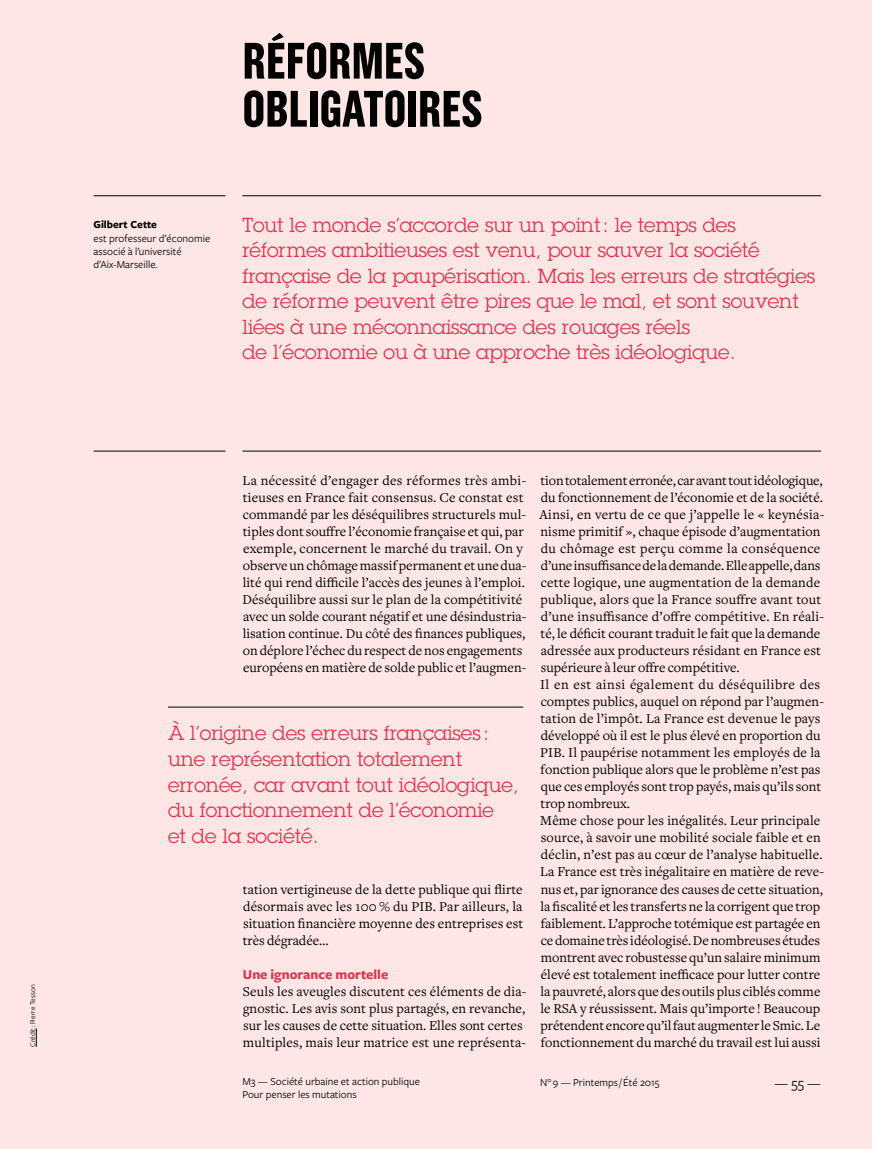
<style>
.page{position:relative;width:872px;height:1149px;background:#fff}
.page>*{position:absolute;margin:0;border:0;box-sizing:border-box;transform-origin:0 0}
.t1{font:700 51px/48px "Grotzec Head Condensed";color:#000}
.t2{font:19.8px/25.5px "Lubalin Graph";color:#e13252}
.t3{font:15px "Freight Sans";color:#000}
.t4{font:14.1px/17px "Freight Text";color:#000}
.t5{font:700 14.1px "Freight Sans";color:#e13252}
.t6{font:11.1px/13px "Freight Sans";color:#000}
.t7{font:700 11.1px "Freight Sans";color:#000}
.t8{font:7.5px "Freight Sans";color:#000}
</style>
<div class="page">
<div style="left:0;top:0;width:872px;height:1148px;background:#fde6e3"></div>
<hr style="left:94px;top:195px;width:131px;height:1px;background:#000">
<hr style="left:242px;top:195px;width:579px;height:1px;background:#000">
<hr style="left:94px;top:450px;width:131px;height:1px;background:#000">
<hr style="left:242px;top:450px;width:579px;height:1px;background:#000">
<hr style="left:168px;top:706px;width:355px;height:1px;background:#000">
<svg style="left:36px;top:1028px;width:1px;height:18px"></svg>
<p class="t8" style="left:29px;top:1046px;width:64px;rotate:-90deg">Crédit: Pierre Tesson</p>
<h1 class="t1" style="left:242px;top:36px;width:242px">RÉFORMES<br>OBLIGATOIRES</h1>
<p class="t7" style="left:94px;top:219px;width:65px">Gilbert Cette</p>
<p class="t6" style="left:94px;top:231px;width:118px">est professeur d’économie associé à l’université d’Aix-Marseille.</p>
<p class="t2" style="left:242px;top:211px;width:574px">Tout le monde s’accorde sur un point : le temps des réformes ambitieuses est venu, pour sauver la société française de la paupérisation. Mais les erreurs de stratégies de réforme peuvent être pires que le mal, et sont souvent liées à une méconnaissance des rouages réels<br>de l’économie ou à une approche très idéologique.</p>
<p class="t4" style="left:242px;top:472px;width:285px">La nécessité d’engager des réformes très ambi&shy;tieuses en France fait consensus. Ce constat est commandé par les déséquilibres structurels mul&shy;tiples dont souffre l’économie française et qui, par exemple, concernent le marché du travail. On y observe un chômage massif permanent et une dua&shy;lité qui rend difficile l’accès des jeunes à l’emploi.<br>Déséquilibre aussi sur le plan de la compétitivité avec un solde courant négatif et une désindustria&shy;lisation continue. Du côté des finances publiques, on déplore l’échec du respect de nos engagements européens en matière de solde public et l’augmen-</p>
<h2 class="t2" style="left:168px;top:720px;width:352px">À l’origine des erreurs françaises : une représentation totalement erronée, car avant tout idéologique, du fonctionnement de l’économie<br>et de la société.</h2>
<p class="t4" style="left:243px;top:880px;width:282px;text-align:justify">tation vertigineuse de la dette publique qui flirte désormais avec les 100 % du PIB. Par ailleurs, la situation financière moyenne des entreprises est très dégradée…</p>
<p class="t5" style="left:243px;top:966px;width:147px">Une ignorance mortelle</p>
<p class="t4" style="left:243px;top:982px;width:285px">Seuls les aveugles discutent ces éléments de dia&shy;gnostic. Les avis sont plus partagés, en revanche, sur les causes de cette situation. Elles sont certes multiples, mais leur matrice est une représenta-</p>
<p class="t4" style="left:539px;top:472px;width:286px">tion totalement erronée, car avant tout idéologique, du fonctionnement de l’économie et de la société.<br>Ainsi, en vertu de ce que j’appelle le « keynésia&shy;nisme primitif », chaque épisode d’augmentation du chômage est perçu comme la conséquence d’une insuffisance de la demande. Elle appelle, dans cette logique, une augmentation de la demande publique, alors que la France souffre avant tout d’une insuffisance d’offre compétitive. En réali&shy;té, le déficit courant traduit le fait que la demande adressée aux producteurs résidant en France est supérieure à leur offre compétitive.<br>Il en est ainsi également du déséquilibre des comptes publics, auquel on répond par l’augmen&shy;tation de l’impôt. La France est devenue le pays développé où il est le plus élevé en proportion du PIB. Il paupérise notamment les employés de la fonction publique alors que le problème n’est pas que ces employés sont trop payés, mais qu’ils sont trop nombreux.<br>Même chose pour les inégalités. Leur principale source, à savoir une mobilité sociale faible et en déclin, n’est pas au cœur de l’analyse habituelle.<br>La France est très inégalitaire en matière de reve&shy;nus et, par ignorance des causes de cette situation, la fiscalité et les transferts ne la corrigent que trop faiblement. L’approche totémique est partagée en ce domaine très idéologisé. De nombreuses études montrent avec robustesse qu’un salaire minimum élevé est totalement inefficace pour lutter contre la pauvreté, alors que des outils plus ciblés comme le RSA y réussissent. Mais qu’importe ! Beaucoup prétendent encore qu’il faut augmenter le Smic. Le</p>
<p class="t4" style="left:540px;top:1033px;width:281px">fonctionnement du marché du travail est lui aussi</p>
<p class="t6" style="left:540px;top:1075px;width:121px">N° 9 — Printemps / Été 2015</p>
<p class="t6" style="left:242px;top:1074px;width:179px">M3 — Société urbaine et action publique</p>
<p class="t3" style="left:774px;top:1074px;width:48px">— 55 —</p>
<p class="t6" style="left:242px;top:1087px;width:116px">Pour penser les mutations</p>
</div>
